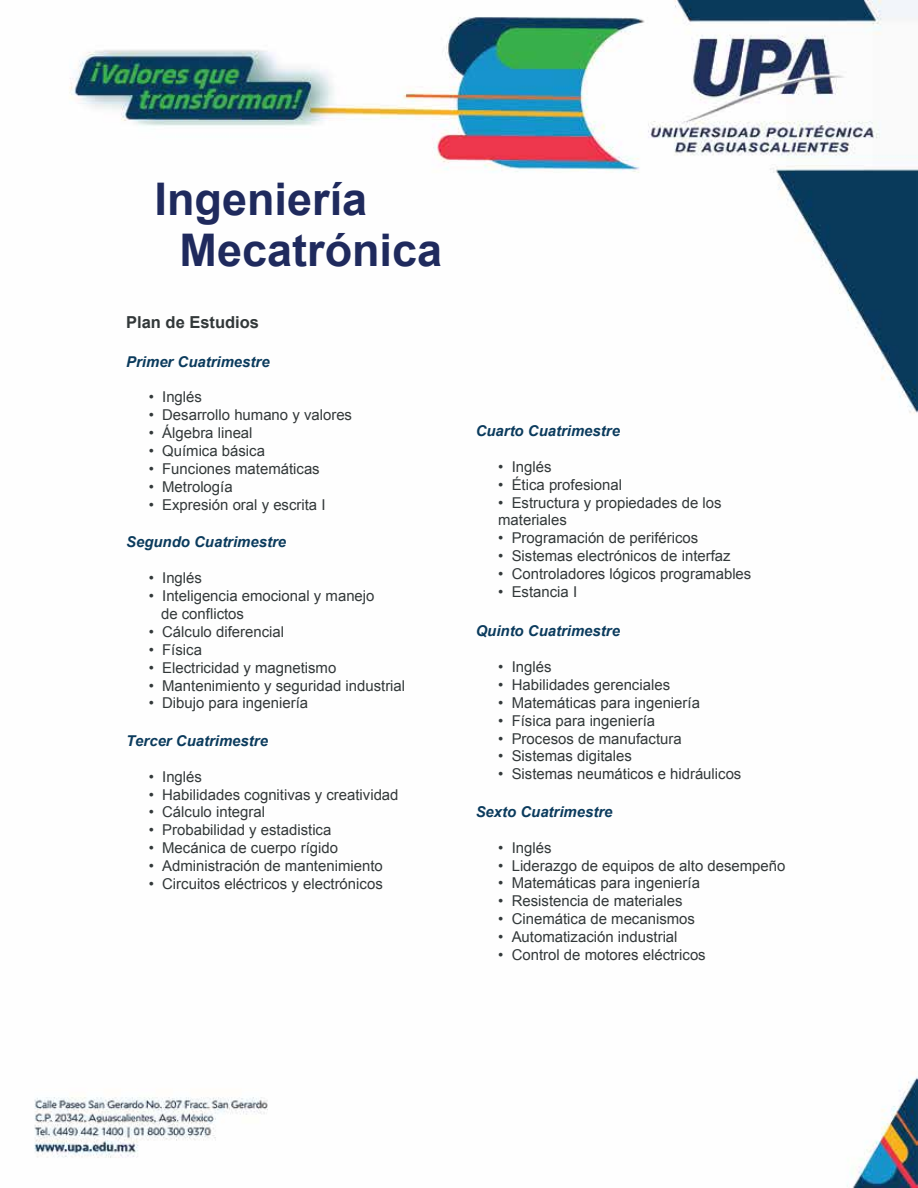
<style>
.page{position:relative;width:918px;height:1188px;background:#fff}
.page>*{position:absolute;margin:0;border:0;box-sizing:border-box;transform-origin:0 0}
.t1{font:700 45px/51px "Arial";color:#1f2a5d}
.t2{font:700 16.5px "Arial";color:#323839}
.t3{font:14.85px/17.9px "Arial";color:#323839}
.t4{font:italic 700 14.85px "Arial";color:#0b3b5d}
</style>
<div class="page">
<img style="left:34px;top:0;width:884px;height:1188px">
<h1 class="t1" style="left:180px;top:175px;width:264px;text-indent:-25px">Ingeniería<br>Mecatrónica</h1>
<p class="t2" style="left:126px;top:311px;width:134px">Plan de Estudios</p>
<p class="t4" style="left:126px;top:352px;width:145px">Primer Cuatrimestre</p>
<p class="t3" style="left:149px;top:388px;width:55px">• Inglés</p>
<p class="t3" style="left:149px;top:406px;width:205px">• Desarrollo humano y valores</p>
<p class="t3" style="left:149px;top:424px;width:105px">• Álgebra lineal</p>
<p class="t3" style="left:149px;top:442px;width:118px">• Química básica</p>
<p class="t3" style="left:149px;top:460px;width:173px">• Funciones matemáticas</p>
<p class="t3" style="left:149px;top:478px;width:86px">• Metrología</p>
<p class="t3" style="left:149px;top:496px;width:178px">• Expresión oral y escrita I</p>
<p class="t4" style="left:126px;top:532px;width:162px">Segundo Cuatrimestre</p>
<p class="t3" style="left:149px;top:569px;width:55px">• Inglés</p>
<p class="t3" style="left:161px;top:587px;width:215px;text-indent:-12px">• Inteligencia emocional y manejo de conflictos</p>
<p class="t3" style="left:149px;top:623px;width:137px">• Cálculo diferencial</p>
<p class="t3" style="left:149px;top:641px;width:55px">• Física</p>
<p class="t3" style="left:149px;top:659px;width:189px">• Electricidad y magnetismo</p>
<p class="t3" style="left:149px;top:677px;width:258px">• Mantenimiento y seguridad industrial</p>
<p class="t3" style="left:149px;top:694px;width:161px">• Dibujo para ingeniería</p>
<p class="t4" style="left:126px;top:731px;width:143px">Tercer Cuatrimestre</p>
<p class="t3" style="left:149px;top:768px;width:55px">• Inglés</p>
<p class="t3" style="left:149px;top:786px;width:251px">• Habilidades cognitivas y creatividad</p>
<p class="t3" style="left:149px;top:803px;width:118px">• Cálculo integral</p>
<p class="t3" style="left:149px;top:821px;width:184px">• Probabilidad y estadistica</p>
<p class="t3" style="left:149px;top:839px;width:191px">• Mecánica de cuerpo rígido</p>
<p class="t3" style="left:149px;top:857px;width:236px">• Administración de mantenimiento</p>
<p class="t3" style="left:149px;top:875px;width:236px">• Circuitos eléctricos y electrónicos</p>
<p class="t4" style="left:476px;top:421px;width:146px">Cuarto Cuatrimestre</p>
<p class="t3" style="left:498px;top:458px;width:55px">• Inglés</p>
<p class="t3" style="left:498px;top:476px;width:125px">• Ética profesional</p>
<p class="t3" style="left:498px;top:494px;width:225px">• Estructura y propiedades de los materiales</p>
<p class="t3" style="left:498px;top:529px;width:202px">• Programación de periféricos</p>
<p class="t3" style="left:498px;top:547px;width:234px">• Sistemas electrónicos de interfaz</p>
<p class="t3" style="left:498px;top:565px;width:255px">• Controladores lógicos programables</p>
<p class="t3" style="left:498px;top:583px;width:81px">• Estancia I</p>
<p class="t4" style="left:476px;top:621px;width:146px">Quinto Cuatrimestre</p>
<p class="t3" style="left:498px;top:658px;width:55px">• Inglés</p>
<p class="t3" style="left:498px;top:676px;width:173px">• Habilidades gerenciales</p>
<p class="t3" style="left:498px;top:694px;width:203px">• Matemáticas para ingeniería</p>
<p class="t3" style="left:498px;top:712px;width:159px">• Física para ingeniería</p>
<p class="t3" style="left:498px;top:730px;width:185px">• Procesos de manufactura</p>
<p class="t3" style="left:498px;top:747px;width:135px">• Sistemas digitales</p>
<p class="t3" style="left:498px;top:765px;width:245px">• Sistemas neumáticos e hidráulicos</p>
<p class="t4" style="left:476px;top:802px;width:138px">Sexto Cuatrimestre</p>
<p class="t3" style="left:498px;top:839px;width:55px">• Inglés</p>
<p class="t3" style="left:498px;top:857px;width:289px">• Liderazgo de equipos de alto desempeño</p>
<p class="t3" style="left:498px;top:874px;width:203px">• Matemáticas para ingeniería</p>
<p class="t3" style="left:498px;top:892px;width:186px">• Resistencia de materiales</p>
<p class="t3" style="left:498px;top:910px;width:198px">• Cinemática de mecanismos</p>
<p class="t3" style="left:498px;top:928px;width:181px">• Automatización industrial</p>
<p class="t3" style="left:498px;top:946px;width:209px">• Control de motores eléctricos</p>
</div>
